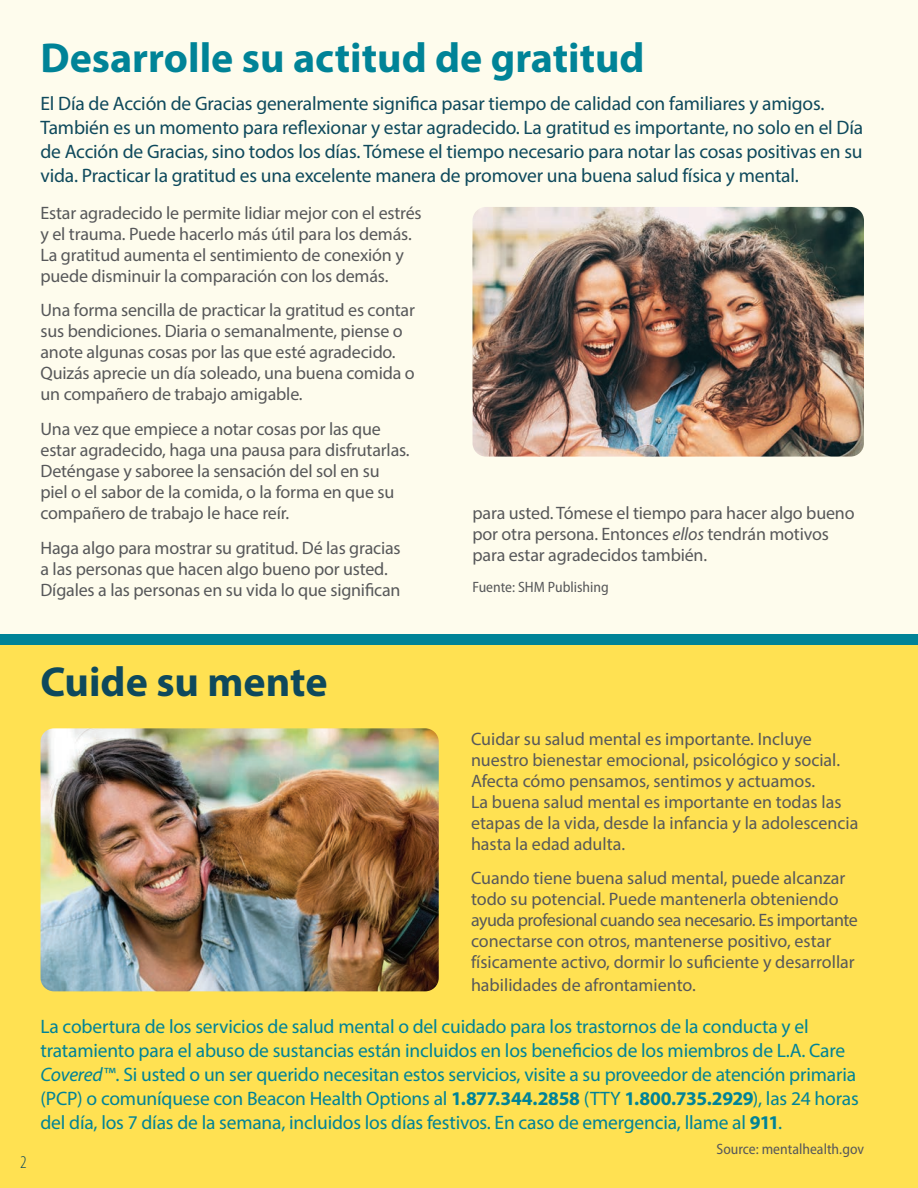
<style>
.page{position:relative;width:918px;height:1188px;background:#fff}
.page>*{position:absolute;margin:0;border:0;box-sizing:border-box;transform-origin:0 0}
.t1{font:700 42px "Myriad Pro";color:#008397}
.t2{font:700 42px "Myriad Pro";color:#0e495c}
.t3{font:19.5px/24px "Myriad Pro";letter-spacing:-.01em;color:#008397}
.t4{font:19.5px/24px "Myriad Pro";letter-spacing:-.01em;color:#0e495c}
.t5{font:18px/21px "Myriad Pro";letter-spacing:-.01em;color:#57585a}
.t6{font:300 condensed 18px "Myriad Pro";color:#0e495c}
.t7{font:semi-condensed 15px "Myriad Pro";color:#57585a}
.s1{font-style:italic}
.s2{font-weight:700}
</style>
<div class="page">
<div style="left:0;top:0;width:918px;height:670px;background:#fefced"></div>
<div style="left:0;top:640px;width:918px;height:548px;background:#ffe152"></div>
<div style="left:0;top:634px;width:918px;height:11px;background:#008397"></div>
<img style="left:472px;top:207px;width:392px;height:250px">
<img style="left:40px;top:728px;width:399px;height:263px">
<h2 class="t1" style="left:40px;top:30px;width:606px">Desarrolle su actitud de gratitud</h2>
<p class="t4" style="left:40px;top:91px;width:824px">El Día de Acción de Gracias generalmente significa pasar tiempo de calidad con familiares y amigos.<br>También es un momento para reflexionar y estar agradecido. La gratitud es importante, no solo en el Día de Acción de Gracias, sino todos los días. Tómese el tiempo necesario para notar las cosas positivas en su vida. Practicar la gratitud es una excelente manera de promover una buena salud física y mental.</p>
<p class="t5" style="left:40px;top:202px;width:383px">Estar agradecido le permite lidiar mejor con el estrés y el trauma. Puede hacerlo más útil para los demás.<br>La gratitud aumenta el sentimiento de conexión y puede disminuir la comparación con los demás.</p>
<p class="t5" style="left:40px;top:300px;width:376px">Una forma sencilla de practicar la gratitud es contar sus bendiciones. Diaria o semanalmente, piense o anote algunas cosas por las que esté agradecido.<br>Quizás aprecie un día soleado, una buena comida o un compañero de trabajo amigable.</p>
<p class="t5" style="left:40px;top:418px;width:371px">Una vez que empiece a notar cosas por las que estar agradecido, haga una pausa para disfrutarlas.<br>Deténgase y saboree la sensación del sol en su piel o el sabor de la comida, o la forma en que su compañero de trabajo le hace reír.</p>
<p class="t5" style="left:40px;top:537px;width:362px">Haga algo para mostrar su gratitud. Dé las gracias a las personas que hacen algo bueno por usted.<br>Dígales a las personas en su vida lo que significan</p>
<p class="t5" style="left:472px;top:502px;width:384px">para usted. Tómese el tiempo para hacer algo bueno por otra persona. Entonces <span class="s1">ellos</span> tendrán motivos para estar agradecidos también.</p>
<p class="t7" style="left:472px;top:579px;width:138px">Fuente: SHM Publishing</p>
<p class="t6" style="left:20px;top:1152px;width:8px">2</p>
<h2 class="t2" style="left:40px;top:655px;width:289px">Cuide su mente</h2>
<p class="t5" style="left:471px;top:728px;width:389px">Cuidar su salud mental es importante. Incluye nuestro bienestar emocional, psicológico y social.<br>Afecta cómo pensamos, sentimos y actuamos.<br>La buena salud mental es importante en todas las etapas de la vida, desde la infancia y la adolescencia hasta la edad adulta.</p>
<p class="t5" style="left:471px;top:867px;width:388px">Cuando tiene buena salud mental, puede alcanzar todo su potencial. Puede mantenerla obteniendo ayuda profesional cuando sea necesario. Es importante conectarse con otros, mantenerse positivo, estar físicamente activo, dormir lo suficiente y desarrollar habilidades de afrontamiento.</p>
<p class="t3" style="left:40px;top:1014px;width:820px">La cobertura de los servicios de salud mental o del cuidado para los trastornos de la conducta y el tratamiento para el abuso de sustancias están incluidos en los beneficios de los miembros de L.A. Care <span class="s1">Covered</span>™. Si usted o un ser querido necesitan estos servicios, visite a su proveedor de atención primaria (PCP) o comuníquese con Beacon Health Options al <span class="s2">1.877.344.2858</span> (TTY <span class="s2">1.800.735.2929</span>), las 24 horas del día, los 7 días de la semana, incluidos los días festivos. En caso de emergencia, llame al <span class="s2">911</span>.</p>
<p class="t7" style="left:717px;top:1140px;width:149px">Source: mentalhealth.gov</p>
</div>
